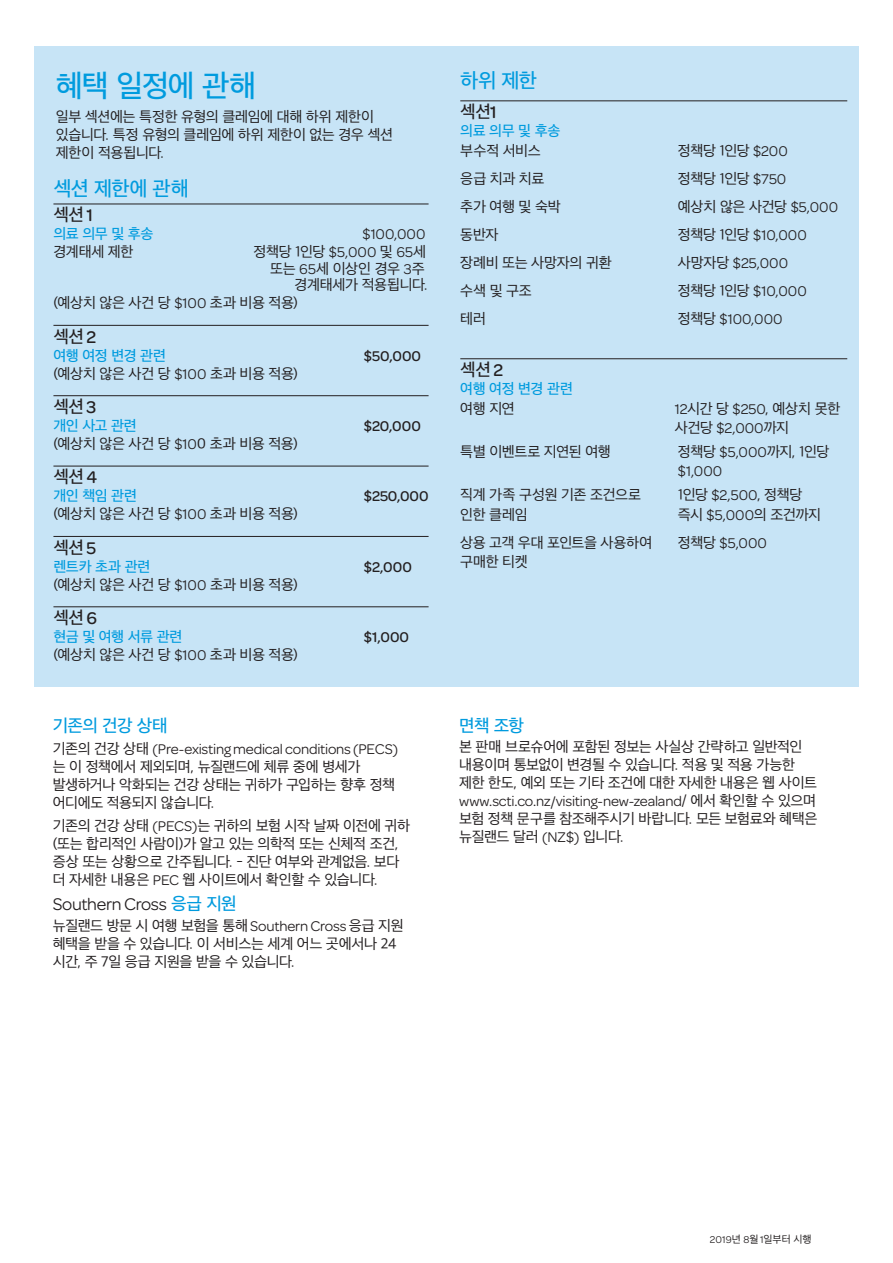
<style>
.page{position:relative;width:893px;height:1263px;background:#fff}
.page>*{position:absolute;margin:0;border:0;box-sizing:border-box;transform-origin:0 0}
.t1{font:500 31.5px "Apple SD Gothic Neo";letter-spacing:-.045em;color:#009bde}
.t2{font:500 21px "Apple SD Gothic Neo";letter-spacing:-.02em;color:#009bde}
.t3{font:500 18px "Apple SD Gothic Neo";letter-spacing:-.03em;color:#231f20}
.t4{font:18px "Omnes";letter-spacing:-.02em;color:#231f20}
.t5{font:500 18px "Apple SD Gothic Neo";letter-spacing:-.04em;color:#009bde}
.t6{font:15px/18px "Apple SD Gothic Neo";letter-spacing:-.025em;color:#231f20}
.t7{font:15px "Omnes";letter-spacing:-.015em;color:#231f20}
.t8{font:500 15px "Apple SD Gothic Neo";letter-spacing:-.03em;color:#009bde}
.t9{font:500 15px "Omnes";color:#231f20}
.t10{font:10.5px "Apple SD Gothic Neo";color:#231f20}
.s1{font-family:"Omnes"}
.s2{font-family:"Apple SD Gothic Neo"}
.s3{font-family:"Apple SD Gothic Neo";font-weight:500;color:#009bde}
</style>
<div class="page">
<div style="left:34px;top:47px;width:825px;height:640px;background:#c7e4f6"></div>
<hr style="left:53px;top:204px;width:376px;height:1px;background:#231f20">
<hr style="left:53px;top:325px;width:376px;height:1px;background:#231f20">
<hr style="left:53px;top:395px;width:376px;height:1px;background:#231f20">
<hr style="left:53px;top:466px;width:376px;height:1px;background:#231f20">
<hr style="left:53px;top:536px;width:376px;height:1px;background:#231f20">
<hr style="left:53px;top:606px;width:376px;height:1px;background:#231f20">
<hr style="left:460px;top:100px;width:387px;height:1px;background:#231f20">
<hr style="left:460px;top:358px;width:387px;height:1px;background:#231f20">
<h1 class="t1" style="left:56px;top:69px;width:202px">혜택 일정에 관해</h1>
<p class="t6" style="left:56px;top:108px;width:339px">일부 섹션에는 특정한 유형의 클레임에 대해 하위 제한이 있습니다. 특정 유형의 클레임에 하위 제한이 없는 경우 섹션 제한이 적용됩니다.</p>
<h2 class="t2" style="left:53px;top:177px;width:137px">섹션 제한에 관해</h2>
<p class="t3" style="left:53px;top:205px;width:41px">섹션 <span class="s1">1</span></p>
<p class="t8" style="left:53px;top:226px;width:102px">의료 의무 및 후송</p>
<p class="t7" style="left:362px;top:224px;width:65px">$100,000</p>
<p class="t6" style="left:53px;top:244px;width:82px">경계태세 제한</p>
<p class="t6" style="left:254px;top:245px;width:176px;line-height:16.5px;text-align:right">정책당 1인당 <span class="s1">$5,000</span> 및 <span class="s1">65</span>세 또는 <span class="s1">65</span>세 이상인 경우 <span class="s1">3</span>주 경계태세가 적용됩니다.</p>
<p class="t6" style="left:53px;top:295px;width:246px">(예상치 않은 사건 당 <span class="s1">$100</span> 초과 비용 적용)</p>
<p class="t3" style="left:53px;top:326px;width:44px">섹션 <span class="s1">2</span></p>
<p class="t8" style="left:53px;top:347px;width:114px">여행 여정 변경 관련</p>
<p class="t9" style="left:364px;top:345px;width:59px">$50,000</p>
<p class="t6" style="left:53px;top:365px;width:246px">(예상치 않은 사건 당 <span class="s1">$100</span> 초과 비용 적용)</p>
<p class="t3" style="left:53px;top:397px;width:44px">섹션 <span class="s1">3</span></p>
<p class="t8" style="left:53px;top:418px;width:85px">개인 사고 관련</p>
<p class="t9" style="left:364px;top:416px;width:59px">$20,000</p>
<p class="t6" style="left:53px;top:436px;width:246px">(예상치 않은 사건 당 <span class="s1">$10</span>0 초과 비용 적용)</p>
<p class="t3" style="left:53px;top:467px;width:45px">섹션 <span class="s1">4</span></p>
<p class="t8" style="left:53px;top:488px;width:85px">개인 책임 관련</p>
<p class="t9" style="left:364px;top:486px;width:66px">$250,000</p>
<p class="t6" style="left:53px;top:506px;width:246px">(예상치 않은 사건 당 <span class="s1">$100</span> 초과 비용 적용)</p>
<p class="t3" style="left:53px;top:538px;width:44px">섹션 <span class="s1">5</span></p>
<p class="t8" style="left:53px;top:558px;width:99px">렌트카 초과 관련</p>
<p class="t9" style="left:364px;top:557px;width:50px">$2,000</p>
<p class="t6" style="left:53px;top:576px;width:246px">(예상치 않은 사건 당 <span class="s1">$100</span> 초과 비용 적용)</p>
<p class="t3" style="left:53px;top:608px;width:45px">섹션 <span class="s1">6</span></p>
<p class="t8" style="left:53px;top:629px;width:131px">현금 및 여행 서류 관련</p>
<p class="t9" style="left:364px;top:627px;width:47px">$1,000</p>
<p class="t6" style="left:53px;top:647px;width:246px">(예상치 않은 사건 당 <span class="s1">$100</span> 초과 비용 적용)</p>
<p class="t5" style="left:53px;top:716px;width:116px">기존의 건강 상태</p>
<p class="t7" style="left:53px;top:739px;width:347px"><span class="s2">기존의 건강 상태</span> (Pre-existing medical conditions (PECS)</p>
<p class="t6" style="left:53px;top:759px;width:344px">는 이 정책에서 제외되며, 뉴질랜드에 체류 중에 병세가 발생하거나 악화되는 건강 상태는 귀하가 구입하는 향후 정책 어디에도 적용되지 않습니다.</p>
<p class="t6" style="left:53px;top:817px;width:359px">기존의 건강 상태 <span class="s1">(PECS)</span>는 귀하의 보험 시작 날짜 이전에 귀하 (또는 합리적인 사람이)가 알고 있는 의학적 또는 신체적 조건, 증상 또는 상황으로 간주됩니다. - 진단 여부와 관계없음. 보다 더 자세한 내용은 <span class="s1">PEC</span> 웹 사이트에서 확인할 수 있습니다.</p>
<p class="t4" style="left:53px;top:892px;width:186px">Southern Cross <span class="s3">응급 지원</span></p>
<p class="t6" style="left:53px;top:917px;width:353px">뉴질랜드 방문 시 여행 보험을 통해 <span class="s1">Southern Cross</span> 응급 지원 혜택을 받을 수 있습니다. 이 서비스는 세계 어느 곳에서나 24 시간, 주 7일 응급 지원을 받을 수 있습니다.</p>
<h2 class="t2" style="left:460px;top:69px;width:78px">하위 제한</h2>
<p class="t3" style="left:460px;top:102px;width:38px">섹션<span class="s1">1</span></p>
<p class="t8" style="left:460px;top:123px;width:102px">의료 의무 및 후송</p>
<p class="t6" style="left:460px;top:142px;width:82px">부수적 서비스</p>
<p class="t6" style="left:678px;top:142px;width:112px">정책당 1인당 <span class="s1">$200</span></p>
<p class="t6" style="left:460px;top:170px;width:86px">응급 치과 치료</p>
<p class="t6" style="left:678px;top:170px;width:110px">정책당 1인당 <span class="s1">$750</span></p>
<p class="t6" style="left:460px;top:198px;width:102px">추가 여행 및 숙박</p>
<p class="t6" style="left:678px;top:198px;width:162px">예상치 않은 사건당 <span class="s1">$5,000</span></p>
<p class="t6" style="left:460px;top:226px;width:40px">동반자</p>
<p class="t7" style="left:678px;top:225px;width:130px"><span class="s2">정책당 1인당</span> $10,000</p>
<p class="t6" style="left:460px;top:254px;width:153px">장례비 또는 사망자의 귀환</p>
<p class="t7" style="left:678px;top:253px;width:112px"><span class="s2">사망자당</span> $25,000</p>
<p class="t6" style="left:460px;top:282px;width:73px">수색 및 구조</p>
<p class="t7" style="left:678px;top:281px;width:130px"><span class="s2">정책당 1인당</span> $10,000</p>
<p class="t6" style="left:460px;top:310px;width:27px">테러</p>
<p class="t7" style="left:678px;top:309px;width:106px"><span class="s2">정책당</span> $100,000</p>
<p class="t3" style="left:460px;top:360px;width:44px">섹션 <span class="s1">2</span></p>
<p class="t8" style="left:460px;top:381px;width:114px">여행 여정 변경 관련</p>
<p class="t6" style="left:460px;top:400px;width:56px">여행 지연</p>
<p class="t6" style="left:675px;top:400px;width:167px"><span class="s1">12</span>시간 당 <span class="s1">$250</span>, 예상치 못한</p>
<p class="t7" style="left:675px;top:418px;width:116px"><span class="s2">사건당</span> $2,000<span class="s2">까지</span></p>
<p class="t6" style="left:460px;top:443px;width:152px">특별 이벤트로 지연된 여행</p>
<p class="t6" style="left:678px;top:443px;width:153px">정책당 <span class="s1">$5,000</span>까지, 1인당</p>
<p class="t7" style="left:678px;top:461px;width:46px">$1,000</p>
<p class="t6" style="left:460px;top:487px;width:182px">직계 가족 구성원 기존 조건으로</p>
<p class="t6" style="left:678px;top:487px;width:126px">1인당 <span class="s1">$2,500</span>, 정책당</p>
<p class="t6" style="left:460px;top:506px;width:69px">인한 클레임</p>
<p class="t6" style="left:678px;top:506px;width:145px">즉시 <span class="s1">$5,000</span>의 조건까지</p>
<p class="t6" style="left:460px;top:534px;width:194px">상용 고객 우대 포인트을 사용하여</p>
<p class="t7" style="left:678px;top:532px;width:91px"><span class="s2">정책당</span> $5,000</p>
<p class="t6" style="left:460px;top:554px;width:69px">구매한 티켓</p>
<p class="t5" style="left:459px;top:716px;width:67px">면책 조항</p>
<p class="t6" style="left:459px;top:739px;width:360px">본 판매 브로슈어에 포함된 정보는 사실상 간략하고 일반적인 내용이며 통보없이 변경될 수 있습니다. 적용 및 적용 가능한 제한 한도, 예외 또는 기타 조건에 대한 자세한 내용은 웹 사이트</p>
<p class="t7" style="left:459px;top:791px;width:358px">www.scti.co.nz/visiting-new-zealand<span class="s2">/ 에서 확인할 수 있으며</span></p>
<p class="t6" style="left:459px;top:811px;width:360px">보험 정책 문구를 참조해주시기 바랍니다. 모든 보험료와 혜택은 뉴질랜드 달러 <span class="s1">(NZ$)</span> 입니다.</p>
<p class="t10" style="left:710px;top:1233px;width:103px"><span class="s1">2019</span>년 <span class="s1">8</span>월 <span class="s1">1</span>일부터 시행</p>
</div>
